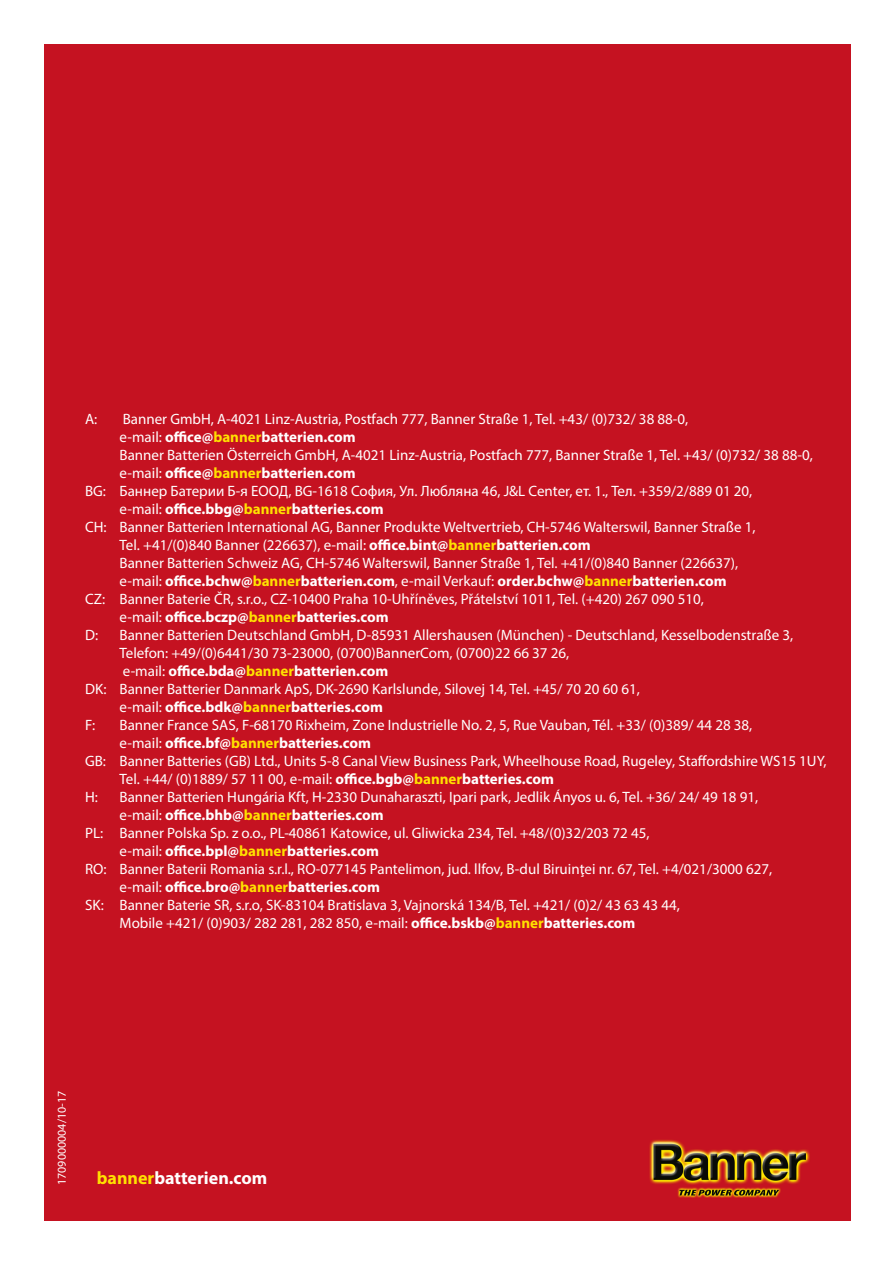
<style>
.page{position:relative;width:893px;height:1263px;background:#fff}
.page>*{position:absolute;margin:0;border:0;box-sizing:border-box;transform-origin:0 0}
.t1{font:18px "Myriad Variable Concept";color:#fff}
.t2{font:15px "Myriad Pro";color:#fff}
.t3{font:700 15px "Myriad Pro";color:#fff}
.t4{font:12px "Myriad Pro";color:#fff}
.s1{font-weight:400}
.s2{color:#ffe100}
.s3{font-weight:700}
.s4{font-weight:700;color:#ffe100}
</style>
<div class="page">
<div style="left:44px;top:44px;width:806px;height:1176px;background:#c51221"></div>
<img style="left:649px;top:1140px;width:161px;height:58px">
<p class="t2" style="left:85px;top:409px;width:14px">A:</p>
<p class="t2" style="left:123px;top:409px;width:567px">Banner GmbH, A-4021 Linz-Austria, Postfach 777, Banner Straße 1, Tel. +43/ (0)732/ 38 88-0,</p>
<p class="t3" style="left:120px;top:427px;width:238px"><span class="s1">e-mail:</span> office@<span class="s2">banner</span>batterien.com</p>
<p class="t2" style="left:120px;top:445px;width:695px">Banner Batterien Österreich GmbH, A-4021 Linz-Austria, Postfach 777, Banner Straße 1, Tel. +43/ (0)732/ 38 88-0,</p>
<p class="t3" style="left:120px;top:463px;width:238px"><span class="s1">e-mail:</span> office@<span class="s2">banner</span>batterien.com</p>
<p class="t2" style="left:85px;top:481px;width:669px">BG: Баннер Батерии Б-я ЕООД, BG-1618 София, Ул. Любляна 46, J&amp;L Center, ет. 1., Тел. +359/2/889 01 20,</p>
<p class="t3" style="left:120px;top:499px;width:266px"><span class="s1">e-mail:</span> office.bbg@<span class="s2">banner</span>batteries.com</p>
<p class="t2" style="left:85px;top:517px;width:672px">CH: Banner Batterien International AG, Banner Produkte Weltvertrieb, CH-5746 Walterswil, Banner Straße 1,</p>
<p class="t2" style="left:120px;top:535px;width:473px">Tel. +41/(0)840 Banner (226637), e-mail: <span class="s3">office.bint@</span><span class="s4">banner</span><span class="s3">batterien.com</span></p>
<p class="t2" style="left:120px;top:553px;width:620px">Banner Batterien Schweiz AG, CH-5746 Walterswil, Banner Straße 1, Tel. +41/(0)840 Banner (226637),</p>
<p class="t3" style="left:120px;top:571px;width:609px"><span class="s1">e-mail:</span> office.bchw@<span class="s2">banner</span>batterien.com<span class="s1">, e-mail Verkauf:</span> order.bchw@<span class="s2">banner</span>batterien.com</p>
<p class="t2" style="left:85px;top:589px;width:620px">CZ: Banner Baterie ČR, s.r.o., CZ-10400 Praha 10-Uhříněves, Přátelství 1011, Tel. (+420) 267 090 510,</p>
<p class="t3" style="left:120px;top:607px;width:271px"><span class="s1">e-mail:</span> office.bczp@<span class="s2">banner</span>batteries.com</p>
<p class="t2" style="left:85px;top:625px;width:15px">D:</p>
<p class="t2" style="left:120px;top:625px;width:675px">Banner Batterien Deutschland GmbH, D-85931 Allershausen (München) - Deutschland, Kesselbodenstraße 3,</p>
<p class="t2" style="left:120px;top:643px;width:451px">Telefon: +49/(0)6441/30 73-23000, (0700)BannerCom, (0700)22 66 37 26,</p>
<p class="t3" style="left:123px;top:661px;width:267px"><span class="s1">e-mail:</span> office.bda@<span class="s2">banner</span>batterien.com</p>
<p class="t2" style="left:85px;top:679px;width:556px">DK: Banner Batterier Danmark ApS, DK-2690 Karlslunde, Silovej 14, Tel. +45/ 70 20 60 61,</p>
<p class="t3" style="left:120px;top:697px;width:265px"><span class="s1">e-mail:</span> office.bdk@<span class="s2">banner</span>batteries.com</p>
<p class="t2" style="left:85px;top:715px;width:12px">F:</p>
<p class="t2" style="left:120px;top:715px;width:634px">Banner France SAS, F-68170 Rixheim, Zone Industrielle No. 2, 5, Rue Vauban, Tél. +33/ (0)389/ 44 28 38,</p>
<p class="t3" style="left:120px;top:733px;width:253px"><span class="s1">e-mail:</span> office.bf@<span class="s2">banner</span>batteries.com</p>
<p class="t2" style="left:85px;top:751px;width:743px">GB: Banner Batteries (GB) Ltd., Units 5-8 Canal View Business Park, Wheelhouse Road, Rugeley, Staffordshire WS15 1UY,</p>
<p class="t2" style="left:120px;top:769px;width:436px">Tel. +44/ (0)1889/ 57 11 00, e-mail: <span class="s3">office.bgb@</span><span class="s4">banner</span><span class="s3">batteries.com</span></p>
<p class="t2" style="left:85px;top:787px;width:14px">H:</p>
<p class="t2" style="left:120px;top:787px;width:640px">Banner Batterien Hungária Kft, H-2330 Dunaharaszti, Ipari park, Jedlik Ányos u. 6, Tel. +36/ 24/ 49 18 91,</p>
<p class="t3" style="left:120px;top:805px;width:266px"><span class="s1">e-mail:</span> office.bhb@<span class="s2">banner</span>batteries.com</p>
<p class="t2" style="left:85px;top:823px;width:566px">PL: Banner Polska Sp. z o.o., PL-40861 Katowice, ul. Gliwicka 234, Tel. +48/(0)32/203 72 45,</p>
<p class="t3" style="left:120px;top:841px;width:261px"><span class="s1">e-mail:</span> office.bpl@<span class="s2">banner</span>batteries.com</p>
<p class="t2" style="left:85px;top:859px;width:689px">RO: Banner Baterii Romania s.r.l., RO-077145 Pantelimon, jud. llfov, B-dul Biruinţei nr. 67, Tel. +4/021/3000 627,</p>
<p class="t3" style="left:120px;top:877px;width:262px"><span class="s1">e-mail:</span> office.bro@<span class="s2">banner</span>batteries.com</p>
<p class="t2" style="left:85px;top:895px;width:596px">SK: Banner Baterie SR, s.r.o, SK-83104 Bratislava 3, Vajnorská 134/B, Tel. +421/ (0)2/ 43 63 43 44,</p>
<p class="t2" style="left:120px;top:913px;width:517px">Mobile +421/ (0)903/ 282 281, 282 850, e-mail: <span class="s3">office.bskb@</span><span class="s4">banner</span><span class="s3">batteries.com</span></p>
<p class="t4" style="left:54px;top:1185px;width:95px;rotate:-90deg">1709000004/10-17</p>
<p class="t1" style="left:97px;top:1168px;width:172px"><span class="s2">banner</span>batterien.com</p>
</div>
